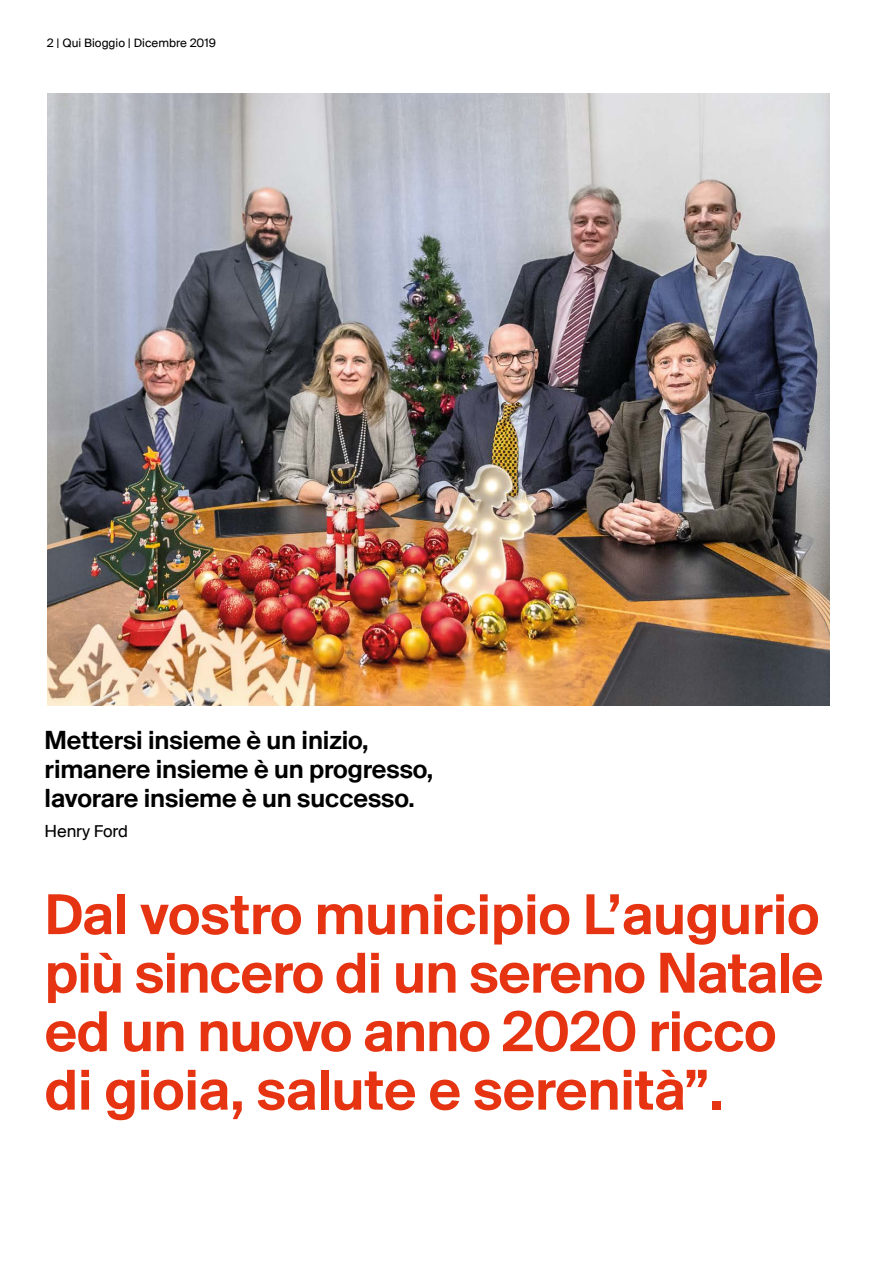
<style>
.page{position:relative;width:893px;height:1263px;background:#fff}
.page>*{position:absolute;margin:0;border:0;box-sizing:border-box;transform-origin:0 0}
.t1{font:60px/58.5px "Suisse BP Intl Antique";letter-spacing:-.01em;color:#e63312}
.t2{font:27px/29.2px "Suisse BP Intl Antique";letter-spacing:-.005em;color:#000}
.t3{font:18px "Suisse BP Intl";letter-spacing:-.005em;color:#000}
.t4{font:12.75px "Suisse BP Intl";color:#000}
</style>
<div class="page">
<img style="left:48px;top:94px;width:781px;height:612px">
<p class="t4" style="left:47px;top:35px;width:171px">2 | Qui Bioggio | Dicembre 2019</p>
<p class="t2" style="left:45px;top:725px;width:390px">Mettersi insieme è un inizio, rimanere insieme è un progresso, lavorare insieme è un successo.</p>
<p class="t3" style="left:45px;top:820px;width:85px">Henry Ford</p>
<p class="t1" style="left:45px;top:884px;width:780px">Dal vostro municipio L’ augurio più sincero di un sereno Natale ed un nuovo anno 2020 ricco di gioia, salute e serenità”.</p>
</div>
